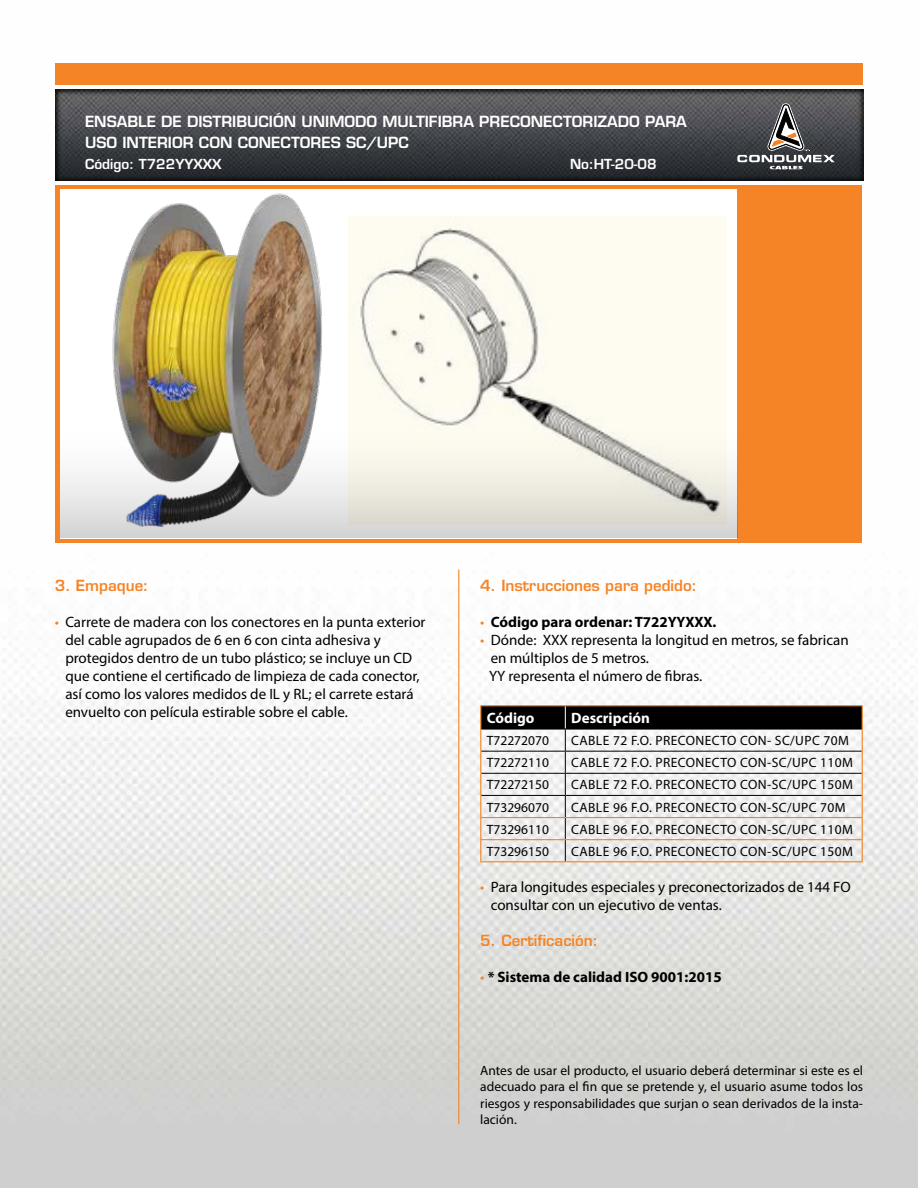
<style>
.page{position:relative;width:918px;height:1188px;background:#fff}
.page>*{position:absolute;margin:0;border:0;box-sizing:border-box;transform-origin:0 0}
.t1{font:15px/18px "Myriad Pro";color:#000}
.t2{font:600 15px/21px "Eurostile";color:#fff}
.t3{font:700 15px "Myriad Pro";color:#000}
.t4{font:600 15px "Eurostile";color:#f58426}
.t5{font:700 15px "Myriad Pro";color:#fff}
.t6{font:13.5px/16.2px "Myriad Pro";letter-spacing:.03em;color:#000;text-align:justify}
.t7{font:13.5px "Myriad Pro";color:#000}
.t8{font:600 13.5px "Eurostile";color:#fff}
.s1{color:#f58426}
.s2{font-weight:400;color:#f58426}
</style>
<div class="page">
<img style="left:0;top:63px;width:918px;height:1125px">
<div style="left:56px;top:185px;width:806px;height:357px;background:#f58426"></div>
<div style="left:60px;top:189px;width:677px;height:349px;background:#fff"></div>
<div style="left:56px;top:64px;width:807px;height:21px;background:#f58426"></div>
<img style="left:56px;top:89px;width:807px;height:91px">
<hr style="left:458px;top:569px;width:1px;height:555px;background:#f58426">
<svg style="left:737px;top:103px;width:98px;height:66px;background:#5e5e60"></svg>
<svg style="left:60px;top:349px;width:678px;height:189px;fill:#d6d6d5"></svg>
<img style="left:54px;top:185px;width:351px;height:344px">
<img style="left:348px;top:216px;width:378px;height:308px">
<hr style="left:480px;top:705px;width:85px;height:1px;background:#f58220">
<hr style="left:565px;top:705px;width:298px;height:1px;background:#f58220">
<hr style="left:480px;top:861px;width:85px;height:1px;background:#f58220">
<hr style="left:565px;top:861px;width:298px;height:1px;background:#f58220">
<svg style="left:480px;top:706px;width:383px;height:155px"></svg>
<hr style="left:481px;top:795px;width:84px;height:1px;background:#000">
<hr style="left:565px;top:795px;width:297px;height:1px;background:#000">
<p class="t2" style="left:85px;top:111px;width:603px">ENSABLE DE DISTRIBUCIÓN UNIMODO MULTIFIBRA PRECONECTORIZADO PARA<br>USO INTERIOR CON CONECTORES SC/UPC</p>
<p class="t8" style="left:85px;top:156px;width:138px">Código: T722YYXXX</p>
<p class="t8" style="left:570px;top:156px;width:88px">No:HT-20-08</p>
<p class="t4" style="left:55px;top:576px;width:95px">3. Empaque:</p>
<p class="t1" style="left:65px;top:613px;width:362px;text-indent:-10px"><span class="s1">•</span> Carrete de madera con los conectores en la punta exterior del cable agrupados de 6 en 6 con cinta adhesiva y protegidos dentro de un tubo plástico; se incluye un CD que contiene el certificado de limpieza de cada conector, así como los valores medidos de IL y RL; el carrete estará envuelto con película estirable sobre el cable.</p>
<p class="t4" style="left:480px;top:576px;width:218px">4. Instrucciones para pedido:</p>
<p class="t3" style="left:480px;top:612px;width:238px"><span class="s2">•</span> Código para ordenar: T722YYXXX.</p>
<p class="t1" style="left:489px;top:631px;width:361px;text-indent:-9px"><span class="s1">•</span> Dónde: XXX representa la longitud en metros, se fabrican en múltiplos de 5 metros.<br>YY representa el número de fibras.</p>
<p class="t5" style="left:487px;top:708px;width:49px">Código</p>
<p class="t5" style="left:571px;top:708px;width:80px">Descripción</p>
<p class="t7" style="left:487px;top:732px;width:64px">T72272070</p>
<p class="t6" style="left:571px;top:732px;width:279px">CABLE 72 F.O. PRECONECTO CON- SC/UPC 70M</p>
<p class="t7" style="left:487px;top:754px;width:64px">T72272110</p>
<p class="t6" style="left:571px;top:754px;width:283px">CABLE 72 F.O. PRECONECTO CON-SC/UPC 110M</p>
<p class="t7" style="left:487px;top:777px;width:64px">T72272150</p>
<p class="t6" style="left:571px;top:777px;width:283px">CABLE 72 F.O. PRECONECTO CON-SC/UPC 150M</p>
<p class="t7" style="left:487px;top:799px;width:64px">T73296070</p>
<p class="t6" style="left:571px;top:799px;width:276px">CABLE 96 F.O. PRECONECTO CON-SC/UPC 70M</p>
<p class="t7" style="left:487px;top:821px;width:64px">T73296110</p>
<p class="t6" style="left:571px;top:821px;width:283px">CABLE 96 F.O. PRECONECTO CON-SC/UPC 110M</p>
<p class="t7" style="left:487px;top:843px;width:64px">T73296150</p>
<p class="t6" style="left:571px;top:843px;width:283px">CABLE 96 F.O. PRECONECTO CON-SC/UPC 150M</p>
<p class="t1" style="left:491px;top:878px;width:362px;text-indent:-10px"><span class="s1">•</span> Para longitudes especiales y preconectorizados de 144 FO consultar con un ejecutivo de ventas.</p>
<p class="t4" style="left:480px;top:931px;width:119px">5. Certificación:</p>
<p class="t3" style="left:480px;top:968px;width:243px"><span class="s2">•</span> * Sistema de calidad ISO 9001:2015</p>
<p class="t6" style="left:480px;top:1062px;width:384px">Antes de usar el producto, el usuario deberá determinar si este es el adecuado para el fin que se pretende y, el usuario asume todos los riesgos y responsabilidades que surjan o sean derivados de la insta&shy;lación.</p>
</div>
